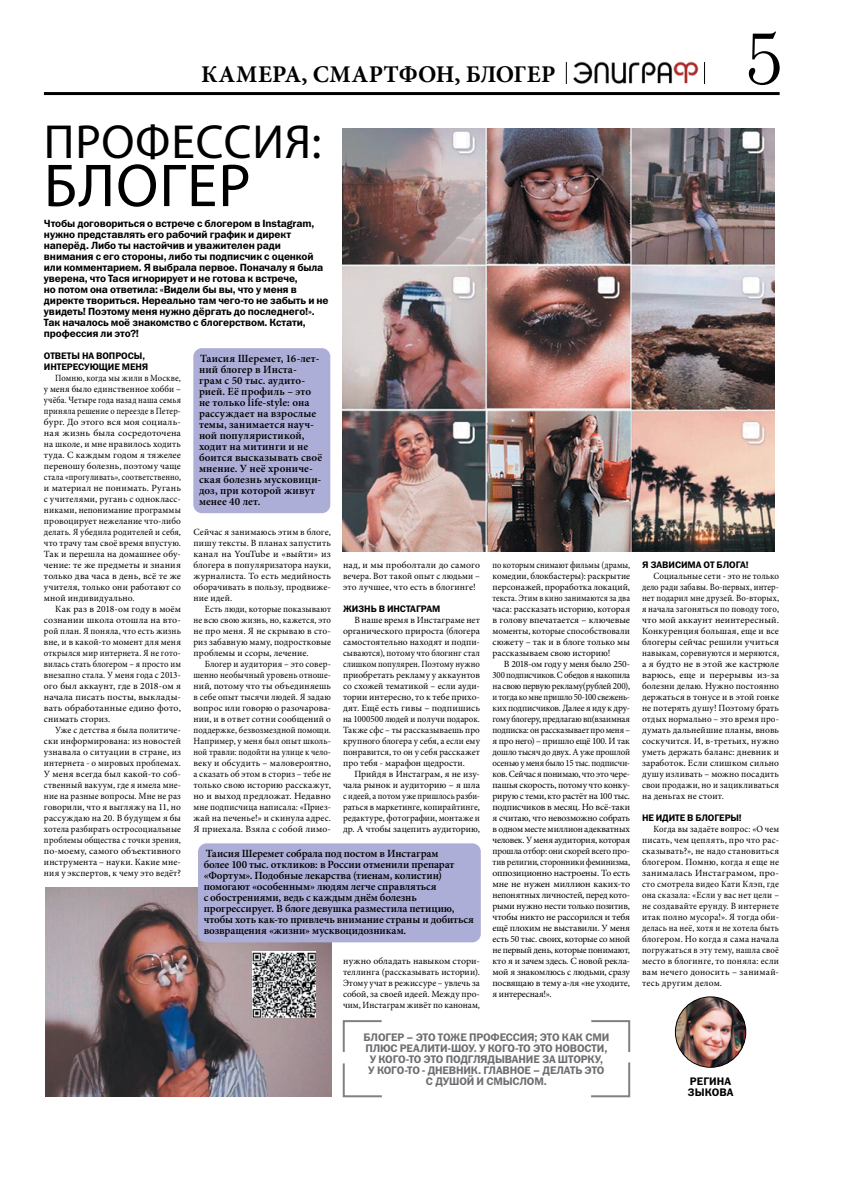
<style>
.page{position:relative;width:842px;height:1191px;background:#fff}
.page>*{position:absolute;margin:0;border:0;box-sizing:border-box;transform-origin:0 0}
.t1{font:72px "Literaturnaya";color:#000}
.t2{font:61px "Myriad Pro";letter-spacing:.02em;color:#000}
.t3{font:48px "Myriad Pro";letter-spacing:.02em;color:#000}
.t4{font:700 24px "Minion Pro";letter-spacing:.01em;color:#000}
.t5{font:600 11px/11px "Minion Pro";color:#000}
.t6{font:11px/11px "Franklin Gothic Demi C";letter-spacing:-.015em;color:#6d6e71;text-align:center}
.t7{font:11px/11px "Franklin Gothic Demi C";letter-spacing:.005em;color:#000}
.t8{font:10.5px/11px "Franklin Gothic Demi C";letter-spacing:-.01em;color:#000}
.t9{font:9.5px/11px "Minion Pro";letter-spacing:.01em;color:#000;text-align:justify}
.t10{font:9.5px/11px "Minion Pro";letter-spacing:.01em;color:#000;text-align:justify;scale:.91 1}
.t11{font:9.5px/11px "Minion Pro";letter-spacing:.01em;color:#000;text-align:justify;scale:.94 1}
.t12{font:9.5px/11px "Minion Pro";letter-spacing:.01em;color:#000;text-align:justify;scale:.96 1}
.t13{font:9.5px/11px "Minion Pro";letter-spacing:.01em;color:#000;text-align:justify;scale:.93 1}
.t14{font:9.5px/11px "Minion Pro";letter-spacing:.01em;color:#000;text-align:justify;scale:.89 1}
.t15{font:9.5px/11px "Minion Pro";letter-spacing:.01em;color:#000;text-align:justify;scale:.95 1}
.t16{font:9.5px/11px "Franklin Gothic Demi C";letter-spacing:-.01em;color:#000}
</style>
<div class="page">
<img style="left:342px;top:128px;width:432px;height:423px">
<div style="left:193px;top:348px;width:137px;height:165px;background:#adaed7;border-radius:9px"></div>
<img style="left:675px;top:997px;width:71px;height:70px;border-radius:35px">
<div style="left:675px;top:996px;width:71px;height:71px;border:1px solid #000;border-radius:50%"></div>
<svg style="left:342px;top:1063px;width:40px;height:35px"></svg>
<svg style="left:342px;top:1020px;width:40px;height:32px"></svg>
<svg style="left:591px;top:1062px;width:40px;height:36px"></svg>
<svg style="left:591px;top:1020px;width:40px;height:32px"></svg>
<img style="left:45px;top:887px;width:286px;height:209px">
<div style="left:198px;top:843px;width:283px;height:99px;background:#adaed7;border-radius:9px"></div>
<img style="left:252px;top:951px;width:63px;height:66px">
<hr style="left:44px;top:92px;width:736px;height:3px;background:#000">
<svg style="left:704px;top:62px;width:1px;height:22px"></svg>
<img style="left:573px;top:61px;width:126px;height:23px">
<svg style="left:566px;top:62px;width:1px;height:22px"></svg>
<h3 class="t4" style="left:201px;top:57px;width:356px">КАМЕРА, СМАРТФОН, БЛОГЕР</h3>
<h1 class="t1" style="left:745px;top:17px;width:40px">5</h1>
<h3 class="t3" style="left:44px;top:112px;width:279px">ПРОФЕССИЯ:</h3>
<h2 class="t2" style="left:44px;top:148px;width:208px">БЛОГЕР</h2>
<p class="t8" style="left:44px;top:218px;width:286px">Чтобы договориться о встрече с блогером в Instagram, нужно представлять его рабочий график и директ наперёд. Либо ты настойчив и уважителен ради внимания с его стороны, либо ты подписчик с оценкой или комментарием. Я выбрала первое. Поначалу я была уверена, что Тася игнорирует и не готова к встрече,<br>но потом она ответила: «Видели бы вы, что у меня в директе твориться. Нереально там чего-то не забыть и не увидеть! Поэтому меня нужно дёргать до последнего!».<br>Так началось моё знакомство с блогерством. Кстати, профессия ли это?!</p>
<p class="t16" style="left:44px;top:350px;width:106px">ОТВЕТЫ НА ВОПРОСЫ,<br>ИНТЕРЕСУЮЩИЕ МЕНЯ</p>
<p class="t10" style="left:44px;top:373px;width:152px;text-indent:11px">Помню, когда мы жили в Москве, у меня было единственное хобби – учёба. Четыре года назад наша семья приняла решение о переезде в Петер&shy;бург. До этого вся моя социаль&shy;ная жизнь была сосредоточена на школе, и мне нравилось ходить туда. С каждым годом я тяжелее переношу болезнь, поэтому чаще стала «прогуливать», соответственно, и материал не понимать. Ругань с учителями, ругань с однокласс&shy;никами, непонимание программы провоцирует нежелание что-либо делать. Я убедила родителей и себя, что трачу там своё время впустую.<br>Так и перешла на домашнее обу&shy;чение: те же предметы и знания только два часа в день, всё те же учителя, только они работают со мной индивидуально.</p>
<p class="t9" style="left:44px;top:604px;width:139px;text-indent:11px">Как раз в 2018-ом году в моём сознании школа отошла на вто&shy;рой план. Я поняла, что есть жизнь вне, и в какой-то момент для меня открылся мир интернета. Я не гото&shy;вилась стать блогером – я просто им внезапно стала. У меня года с 2013- ого был аккаунт, где в 2018-ом я начала писать посты, выклады&shy;вать обработанные едино фото, снимать сториз.</p>
<p class="t9" style="left:44px;top:725px;width:139px;text-indent:11px">Уже с детства я была политиче&shy;ски информирована: из новостей узнавала о ситуации в стране, из интернета - о мировых проблемах.<br>У меня всегда был какой-то соб&shy;ственный вакуум, где я имела мне&shy;ние на разные вопросы. Мне не раз говорили, что я выгляжу на 11, но рассуждаю на 20. В будущем я бы хотела разбирать остросоциальные проблемы общества с точки зрения, по-моему, самого объективного инструмента – науки. Какие мне&shy;ния у экспертов, к чему это ведёт?</p>
<p class="t5" style="left:199px;top:353px;width:125px">Таисия Шеремет, 16-лет&shy;ний блогер в Инста&shy;грам с 50 тыс. аудито&shy;рией. Её профиль – это не только life-style: она рассуждает на взрослые темы, занимается науч&shy;ной популяристикой, ходит на митинги и не боится высказывать своё мнение. У неё хрониче&shy;ская болезнь мусковици&shy;доз, при которой живут менее 40 лет.</p>
<p class="t9" style="left:193px;top:527px;width:139px">Сейчас я занимаюсь этим в блоге, пишу тексты. В планах запустить канал на YouTube и «выйти» из блогера в популяризатора науки, журналиста. То есть медийность оборачивать в пользу, продвиже&shy;ние идей.</p>
<p class="t15" style="left:193px;top:604px;width:146px;text-indent:11px">Есть люди, которые показывают не всю свою жизнь, но, кажется, это не про меня. Я не скрываю в сто&shy;риз забавную маму, подростковые проблемы и ссоры, лечение.</p>
<p class="t12" style="left:193px;top:659px;width:145px;text-indent:11px">Блогер и аудитория – это совер&shy;шенно необычный уровень отноше&shy;ний, потому что ты объединяешь в себе опыт тысячи людей. Я задаю вопрос или говорю о разочарова&shy;нии, и в ответ сотни сообщений о поддержке, безвозмездной помощи.<br>Например, у меня был опыт школь&shy;ной травли: подойти на улице к чело&shy;веку и обсудить – маловероятно, а сказать об этом в сториз – тебе не только свою историю расскажут, но и выход предложат. Недавно мне подписчица написала: «Приез&shy;жай на печенье!» и скинула адрес.<br>Я приехала. Взяла с собой лимо-</p>
<p class="t9" style="left:343px;top:560px;width:138px">над, и мы проболтали до самого вечера. Вот такой опыт с людьми – это лучшее, что есть в блогинге!</p>
<p class="t16" style="left:343px;top:603px;width:99px">ЖИЗНЬ В ИНСТАГРАМ</p>
<p class="t9" style="left:343px;top:615px;width:138px;text-indent:11px">В наше время в Инстаграме нет органического прироста (блогера самостоятельно находят и подпи&shy;сываются), потому что блогинг стал слишком популярен. Поэтому нужно приобретать рекламу у аккаунтов со схожей тематикой – если ауди&shy;тории интересно, то к тебе прихо&shy;дят. Ещё есть гивы – подпишись на 1000500 людей и получи подарок.<br>Также сфс – ты рассказываешь про крупного блогера у себя, а если ему понравится, то он у себя расскажет про тебя - марафон щедрости.</p>
<p class="t9" style="left:343px;top:769px;width:138px;text-indent:11px">Прийдя в Инстаграм, я не изу&shy;чала рынок и аудиторию – я шла с идеей, а потом уже пришлось разби&shy;раться в маркетинге, копирайтинге, редактуре, фотографии, монтаже и др. А чтобы зацепить аудиторию,</p>
<p class="t5" style="left:204px;top:848px;width:272px">Таисия Шеремет собрала под постом в Инстаграм<br>более 100 тыс. откликов: в России отменили препарат «Фортум». Подобные лекарства (тиенам, колистин) помогают «особенным» людям легче справляться<br>с обострениями, ведь с каждым днём болезнь прогрессирует. В блоге девушка разместила петицию, чтобы хоть как-то привлечь внимание страны и добиться возвращения «жизни» мусквоцидозникам.</p>
<p class="t9" style="left:343px;top:956px;width:138px">нужно обладать навыком стори&shy;теллинга (рассказывать истории).<br>Этому учат в режиссуре – увлечь за собой, за своей идеей. Между про&shy;чим, Инстаграм живёт по канонам,</p>
<p class="t14" style="left:492px;top:560px;width:156px">по которым снимают фильмы (драмы, комедии, блокбастеры): раскрытие персонажей, проработка локаций, текста. Этим в кино занимаются за два часа: рассказать историю, которая в голову впечатается – ключевые моменты, которые способствовали сюжету – так и в блоге только мы рассказываем свою историю!</p>
<p class="t9" style="left:492px;top:659px;width:139px;text-indent:11px">В 2018-ом году у меня было 250- 300 подписчиков. С обедов я накопила на свою первую рекламу(рублей 200), и тогда ко мне пришло 50-100 свежень&shy;ких подписчиков. Далее я иду к дру&shy;гому блогеру, предлагаю вп(взаимная подписка: он рассказывает про меня – я про него) – пришло ещё 100. И так дошло тысяч до двух. А уже прошлой осенью у меня было 15 тыс. подписчи&shy;ков. Сейчас я понимаю, что это чере&shy;пашья скорость, потому что конку&shy;рирую с теми, кто растёт на 100 тыс. подписчиков в месяц. Но всё-таки я считаю, что невозможно собрать в одном месте миллион адекватных человек. У меня аудитория, которая прошла отбор: они скорей всего про&shy;тив религии, сторонники феминизма, оппозиционно настроены. То есть мне не нужен миллион каких-то непонятных личностей, перед кото&shy;рыми нужно нести только позитив, чтобы никто не рассорился и тебя ещё плохим не выставили. У меня есть 50 тыс. своих, которые со мной не первый день, которые понимают, кто я и зачем здесь. С новой рекла&shy;мой я знакомлюсь с людьми, сразу посвящаю в тему а-ля «не уходите, я интересная!».</p>
<p class="t6" style="left:363px;top:1032px;width:247px">БЛОГЕР – ЭТО ТОЖЕ ПРОФЕССИЯ; ЭТО КАК СМИ ПЛЮС РЕАЛИТИ-ШОУ. У КОГО-ТО ЭТО НОВОСТИ, У КОГО-ТО ЭТО ПОДГЛЯДЫВАНИЕ ЗА ШТОРКУ,<br>У КОГО-ТО - ДНЕВНИК. ГЛАВНОЕ – ДЕЛАТЬ ЭТО С ДУШОЙ И СМЫСЛОМ.</p>
<p class="t16" style="left:642px;top:559px;width:108px">Я ЗАВИСИМА ОТ БЛОГА!</p>
<p class="t11" style="left:642px;top:571px;width:147px;text-indent:11px">Социальные сети - это не только дело ради забавы. Во-первых, интер&shy;нет подарил мне друзей. Во-вторых, я начала загоняться по поводу того, что мой аккаунт неинтересный.<br>Конкуренция большая, еще и все блогеры сейчас решили учиться навыкам, соревнуются и меряются, а я будто не в этой же кастрюле варюсь, еще и перерывы из-за болезни делаю. Нужно постоянно держаться в тонусе и в этой гонке не потерять душу! Поэтому брать отдых нормально – это время про&shy;думать дальнейшие планы, вновь соскучится. И, в-третьих, нужно уметь держать баланс: дневник и заработок. Если слишком сильно душу изливать – можно посадить свои продажи, но и зацикливаться на деньгах не стоит.</p>
<p class="t16" style="left:642px;top:812px;width:101px">НЕ ИДИТЕ В БЛОГЕРЫ!</p>
<p class="t13" style="left:642px;top:824px;width:149px;text-indent:11px">Когда вы задаёте вопрос: «О чем писать, чем цеплять, про что рас&shy;сказывать?», не надо становиться блогером. Помню, когда я еще не занималась Инстаграмом, про&shy;сто смотрела видео Кати Клэп, где она сказала: «Если у вас нет цели – не создавайте ерунду. В интернете итак полно мусора!». Я тогда оби&shy;делась на неё, хотя и не хотела быть блогером. Но когда я сама начала погружаться в эту тему, нашла своё место в блогинге, то поняла: если вам нечего доносить – занимай&shy;тесь другим делом.</p>
<p class="t7" style="left:687px;top:1076px;width:48px">РЕГИНА<br>ЗЫКОВА</p>
</div>
